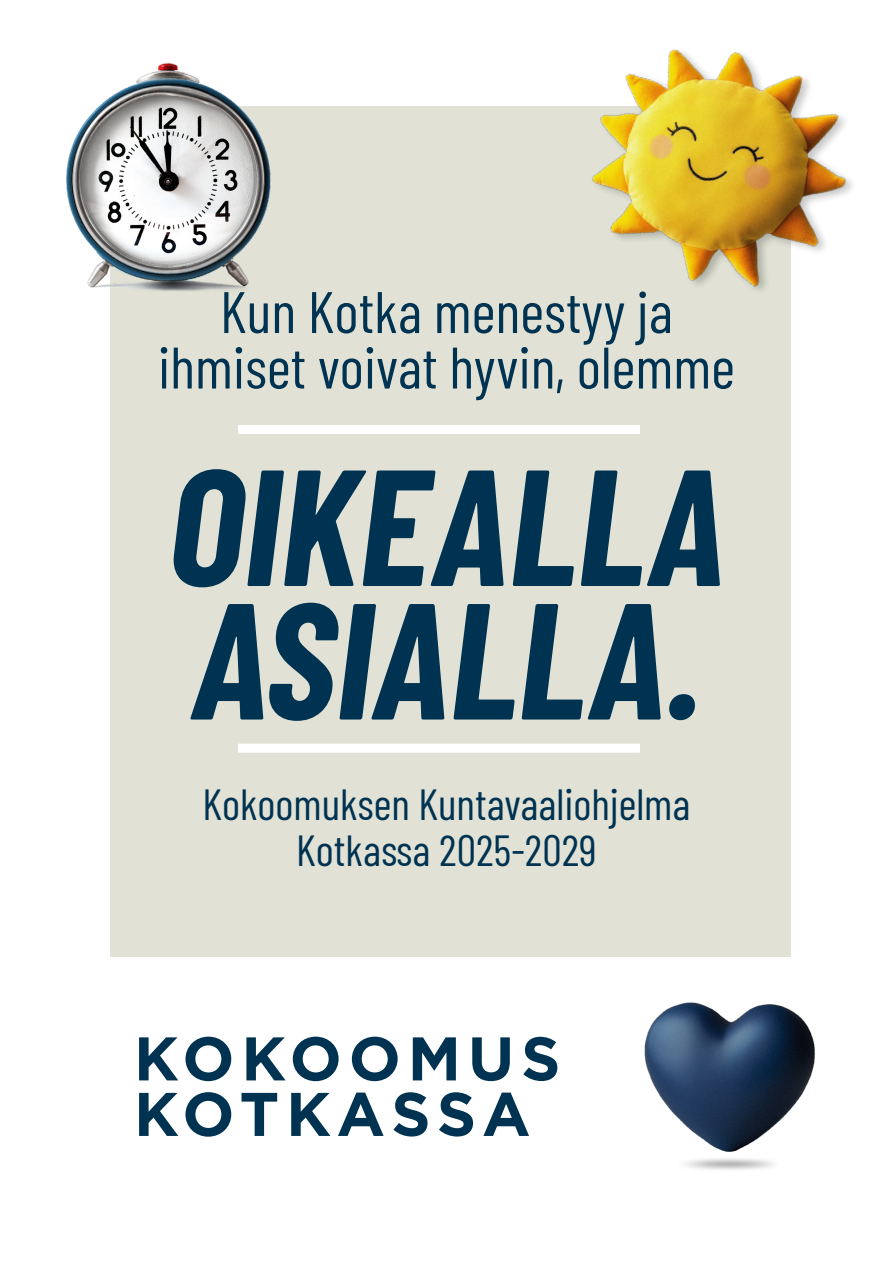
<style>
.page{position:relative;width:893px;height:1263px;background:#fff}
.page>*{position:absolute;margin:0;border:0;box-sizing:border-box;transform-origin:0 0}
.Oikealla_Asialla{font:italic 700 165px "Barlow Condensed";color:#003251}
.t1{font:700 61.5px "Gotham";letter-spacing:.1em;color:#003251}
.Yläotsikko{font:58.5px/55.5px "Barlow Condensed";color:#003251;text-align:center}
.t2{font:43.5px/46.5px "Barlow Condensed";color:#003251;text-align:center}
</style>
<div class="page">
<div style="left:111px;top:106px;width:680px;height:851px;background:#e1e2d5"></div>
<img style="left:644px;top:1002px;width:171px;height:168px">
<img style="left:592px;top:49px;width:260px;height:242px">
<div style="left:238px;top:425px;width:402px;height:9px;background:#fff"></div>
<div style="left:238px;top:744px;width:402px;height:9px;background:#fff"></div>
<img style="left:66px;top:63px;width:205px;height:283px">
<p class="Yläotsikko" style="left:158px;top:280px;width:578px">Kun Kotka menestyy ja ihmiset voivat hyvin, olemme</p>
<p class="Oikealla_Asialla" style="left:168px;top:409px;width:559px">OIKEALLA</p>
<p class="Oikealla_Asialla" style="left:191px;top:543px;width:512px">ASIALLA.</p>
<p class="t2" style="left:203px;top:778px;width:489px">Kokoomuksen Kuntavaaliohjelma<br>Kotkassa 2025-2029</p>
<p class="t1" style="left:134px;top:1018px;width:428px">KOKOOMUS</p>
<p class="t1" style="left:134px;top:1073px;width:398px">KOTKASSA</p>
</div>
